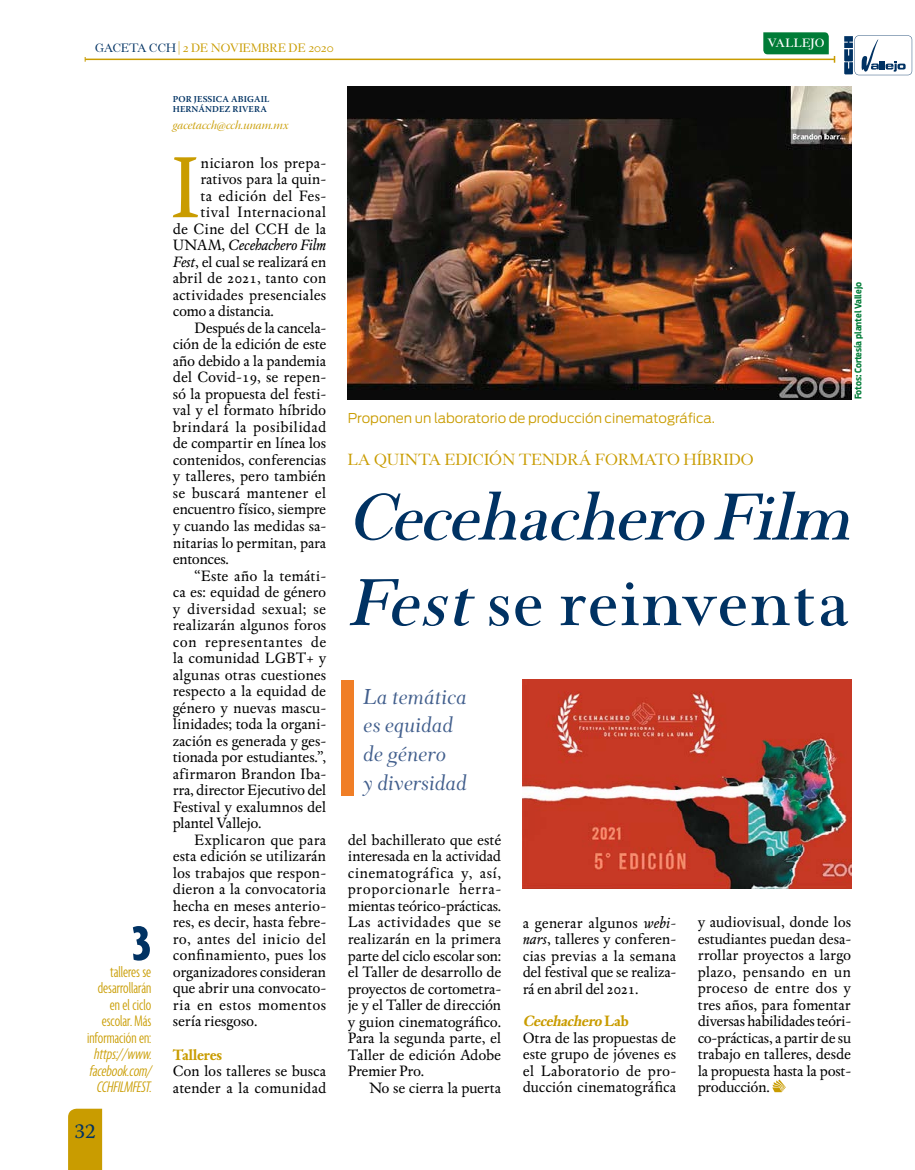
<style>
.page{position:relative;width:915px;height:1170px;background:#fff}
.page>*{position:absolute;margin:0;border:0;box-sizing:border-box;transform-origin:0 0}
.t1{font:90.9px "Warnock Pro";color:#c99c00}
.t2{font:italic 600 73.5px/85.5px "Wessex";color:#003263}
.t3{font:700 condensed 52.5px "Agenda";color:#003263}
.t4{font:italic 24px/28.8px "Wessex";color:#425f8d}
.t5{font:21px "Warnock Pro";color:#003263}
.t6{font:18px "Wessex";color:#c99c00}
.t7{font:300 extra-condensed 16.5px/16.5px "Agenda";color:#c99c00;text-align:right}
.t8{font:italic 300 extra-condensed 16.5px/16.5px "Agenda";color:#c99c00;text-align:center}
.t9{font:15.75px/16.5px "Espinosa Nova";letter-spacing:-.01em;color:#000;text-align:justify}
.t10{font:15.75px "Espinosa Nova";letter-spacing:.01em;color:#000}
.t11{font:15.75px "Espinosa Nova";letter-spacing:.02em;color:#000}
.t12{font:15.75px "Espinosa Nova";letter-spacing:.015em;color:#000}
.t13{font:italic 15.75px "Espinosa Nova";letter-spacing:-.025em;color:#000}
.t14{font:15.75px "Espinosa Nova";letter-spacing:-.03em;color:#000}
.t15{font:15.75px "Espinosa Nova";letter-spacing:.025em;color:#000}
.t16{font:15.75px "Espinosa Nova";letter-spacing:-.035em;color:#000}
.t17{font:700 15.75px "Espinosa Nova";letter-spacing:-.035em;color:#c99c00}
.t18{font:300 13.5px "Antenna";color:#c99c00}
.t19{font:13.5px "Wessex";color:#c99c00}
.t20{font:600 13.5px "Wessex";letter-spacing:.01em;color:#fff}
.t21{font:12px "Warnock Pro It Disp";color:#c99c00}
.t22{font:600 9px/10.8px "Warnock Pro";letter-spacing:.015em;color:#003263}
.t23{font:700 9px "Antenna Cond";color:#007c37}
.s1{color:#003263}
.s2{font-style:normal}
.s3{font-style:italic}
.s4{font-weight:700;font-style:italic;color:#c99c00}
.s5{font-weight:700;color:#c99c00}
</style>
<div class="page">
<img style="left:347px;top:86px;width:503px;height:313px">
<div style="left:341px;top:679px;width:13px;height:116px;background:#f07e26"></div>
<img style="left:522px;top:679px;width:328px;height:209px">
<svg style="left:772px;top:1079px;width:13px;height:13px"></svg>
<hr style="left:85px;top:59px;width:749px;height:1px;background:#c99c00">
<div style="left:68px;top:1108px;width:34px;height:61px;background:#c99c00"></div>
<svg style="left:763px;top:32px;width:72px;height:31px"></svg>
<svg style="left:844px;top:35px;width:67px;height:40px"></svg>
<p class="t19" style="left:95px;top:40px;width:240px"><span class="s1">GACETA CCH</span> | 2 DE NOVIEMBRE DE 2020</p>
<p class="t20" style="left:767px;top:35px;width:58px">VALLEJO</p>
<h3 class="t3" style="left:131px;top:912px;width:21px">3</h3>
<p class="t7" style="left:87px;top:962px;width:66px">talleres se desarrollarán en el ciclo escolar. Más información en:</p>
<p class="t8" style="left:89px;top:1045px;width:67px">https://www. facebook.com/<br>CCHFILMFEST.</p>
<h3 class="t5" style="left:74px;top:1118px;width:23px">32</h3>
<p class="t22" style="left:173px;top:93px;width:98px">POR JESSICA ABIGAIL<br>HERNÁNDEZ RIVERA</p>
<p class="t21" style="left:173px;top:118px;width:117px">gacetacch@cch.unam.mx</p>
<h1 class="t1" style="left:170px;top:133px;width:32px">I</h1>
<p class="t9" style="left:200px;top:155px;width:127px">niciaron los prepa-</p>
<p class="t9" style="left:200px;top:171px;width:127px">rativos para la quin-</p>
<p class="t9" style="left:200px;top:188px;width:127px">ta edición del Fes-</p>
<p class="t12" style="left:200px;top:203px;width:127px">tival Internacional</p>
<p class="t9" style="left:173px;top:221px;width:155px">de Cine del CCH de la</p>
<p class="t13" style="left:173px;top:236px;width:155px"><span class="s2">UNAM,</span> Cecehachero Film</p>
<p class="t9" style="left:173px;top:254px;width:155px"><span class="s3">Fest</span>, el cual se realizará en</p>
<p class="t9" style="left:173px;top:270px;width:155px">abril de 2021, tanto con</p>
<p class="t10" style="left:173px;top:286px;width:155px">actividades presenciales</p>
<p class="t9" style="left:173px;top:303px;width:103px">como a distancia.</p>
<p class="t14" style="left:194px;top:319px;width:134px">Después de la cancela-</p>
<p class="t9" style="left:173px;top:336px;width:155px">ción de la edición de este</p>
<p class="t9" style="left:173px;top:353px;width:155px">año debido a la pandemia</p>
<p class="t9" style="left:173px;top:369px;width:155px">del Covid-19, se repen-</p>
<p class="t9" style="left:173px;top:386px;width:155px">só la propuesta del festi-</p>
<p class="t9" style="left:173px;top:402px;width:155px">val y el formato híbrido</p>
<p class="t11" style="left:173px;top:418px;width:155px">brindará la posibilidad</p>
<p class="t9" style="left:173px;top:435px;width:155px">de compartir en línea los</p>
<p class="t9" style="left:173px;top:452px;width:155px">contenidos, conferencias</p>
<p class="t9" style="left:173px;top:468px;width:155px">y talleres, pero también</p>
<p class="t9" style="left:173px;top:485px;width:155px">se buscará mantener el</p>
<p class="t9" style="left:173px;top:501px;width:155px">encuentro físico, siempre</p>
<p class="t9" style="left:173px;top:518px;width:155px">y cuando las medidas sa-</p>
<p class="t9" style="left:173px;top:534px;width:155px">nitarias lo permitan, para</p>
<p class="t16" style="left:173px;top:550px;width:58px">entonces.</p>
<p class="t9" style="left:194px;top:567px;width:134px">“Este año la temáti-</p>
<p class="t9" style="left:173px;top:584px;width:155px">ca es: equidad de género</p>
<p class="t11" style="left:173px;top:599px;width:155px">y diversidad sexual; se</p>
<p class="t9" style="left:173px;top:617px;width:155px">realizarán algunos foros</p>
<p class="t15" style="left:173px;top:632px;width:155px">con representantes de</p>
<p class="t9" style="left:173px;top:650px;width:155px">la comunidad LGBT+ y</p>
<p class="t9" style="left:173px;top:666px;width:155px">algunas otras cuestiones</p>
<p class="t9" style="left:173px;top:683px;width:155px">respecto a la equidad de</p>
<p class="t9" style="left:173px;top:699px;width:155px">género y nuevas mascu-</p>
<p class="t9" style="left:173px;top:716px;width:155px">linidades; toda la organi-</p>
<p class="t9" style="left:173px;top:732px;width:155px">zación es generada y ges-</p>
<p class="t9" style="left:173px;top:749px;width:155px">tionada por estudiantes.”,</p>
<p class="t9" style="left:173px;top:765px;width:155px">afirmaron Brandon Iba-</p>
<p class="t9" style="left:173px;top:782px;width:155px">rra, director Ejecutivo del</p>
<p class="t9" style="left:173px;top:798px;width:155px">Festival y exalumnos del</p>
<p class="t9" style="left:173px;top:815px;width:90px">plantel Vallejo.</p>
<p class="t9" style="left:194px;top:831px;width:134px">Explicaron que para</p>
<p class="t9" style="left:173px;top:848px;width:155px">esta edición se utilizarán</p>
<p class="t9" style="left:173px;top:864px;width:155px">los trabajos que respon-</p>
<p class="t9" style="left:173px;top:881px;width:155px">dieron a la convocatoria</p>
<p class="t9" style="left:173px;top:897px;width:155px">hecha en meses anterio-</p>
<p class="t9" style="left:173px;top:914px;width:155px">res, es decir, hasta febre-</p>
<p class="t10" style="left:173px;top:929px;width:155px">ro, antes del inicio del</p>
<p class="t9" style="left:173px;top:947px;width:155px">confinamiento, pues los</p>
<p class="t9" style="left:173px;top:963px;width:155px">organizadores consideran</p>
<p class="t9" style="left:173px;top:980px;width:155px">que abrir una convocato-</p>
<p class="t12" style="left:173px;top:995px;width:155px">ria en estos momentos</p>
<p class="t9" style="left:173px;top:1013px;width:86px">sería riesgoso.</p>
<p class="t17" style="left:173px;top:1045px;width:51px">Talleres</p>
<p class="t9" style="left:173px;top:1063px;width:155px">Con los talleres se busca atender a la comunidad</p>
<p class="t18" style="left:348px;top:410px;width:368px">Proponen un laboratorio de producción cinematográfica.</p>
<p class="t23" style="left:852px;top:399px;width:119px;rotate:-90deg">Fotos: Cortesía plantel Vallejo</p>
<p class="t6" style="left:347px;top:449px;width:407px">LA QUINTA EDICIÓN TENDRÁ FORMATO HÍBRIDO</p>
<h2 class="t2" style="left:347px;top:475px;width:522px">CecehacheroFilm<br>Fest<span class="s2">se reinventa</span></h2>
<h3 class="t4" style="left:363px;top:682px;width:105px">La temática es equidad de género<br>y diversidad</h3>
<p class="t9" style="left:347px;top:832px;width:155px">del bachillerato que esté interesada en la actividad cinematográfica y, así, proporcionarle herra&shy;mientas teórico-prácticas.<br>Las actividades que se realizarán en la primera parte del ciclo escolar son: el Taller de desarrollo de proyectos de cortometra&shy;je y el Taller de dirección y guion cinematográfico.<br>Para la segunda parte, el Taller de edición Adobe Premier Pro.</p>
<p class="t9" style="left:369px;top:1079px;width:134px">No se cierra la puerta</p>
<p class="t9" style="left:522px;top:914px;width:155px">a generar algunos <span class="s3">webi&shy;nars</span>, talleres y conferen&shy;cias previas a la semana del festival que se realiza&shy;rá en abril del 2021.</p>
<p class="t9" style="left:522px;top:1013px;width:155px;text-align:left"><span class="s4">Cecehachero</span> <span class="s5">L a b<br></span>Otra de las propuestas de este grupo de jóvenes es el Laboratorio de pro&shy;ducción cinematográfica</p>
<p class="t9" style="left:697px;top:914px;width:155px">y audiovisual, donde los estudiantes puedan desa&shy;rrollar proyectos a largo plazo, pensando en un proceso de entre dos y tres años, para fomentar diversas habilidades teóri&shy;co-prácticas, a partir de su trabajo en talleres, desde la propuesta hasta la post&shy;producción.</p>
</div>
